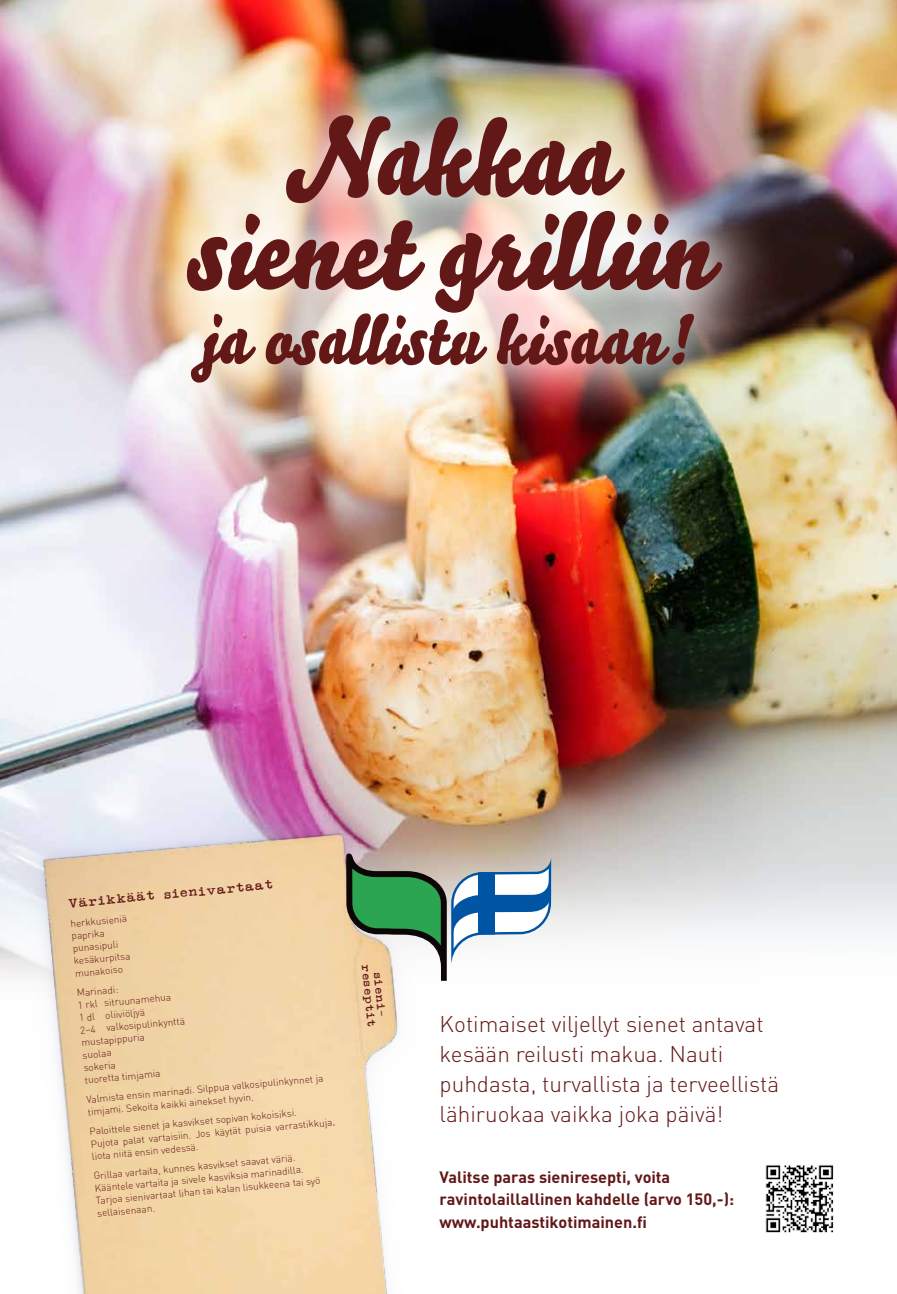
<style>
.page{position:relative;width:897px;height:1294px;background:#fff}
.page>*{position:absolute;margin:0;border:0;box-sizing:border-box;transform-origin:0 0}
.t1{font:106.25px/93.8px "Bello Script";color:#631818;text-align:center}
.t2{font:68.75px "Bello Script";color:#631818}
.t3{font:300 22.5px/30px "DIN";color:#631818}
.t4{font:700 16.25px/22.5px "DIN";color:#631818}
.t5{font:12px "Another Typewriter";color:#631818;scale:1.25 1}
.t6{font:10.75px/11.2px "Another Typewriter";color:#631818;text-align:center;scale:1.25 1}
.t7{font:300 10px/12.5px "DIN";color:#631818}
</style>
<div class="page">
<img style="left:0;top:0;width:896px;height:819px">
<img style="left:0;top:819px;width:896px;height:157px">
<img style="left:1px;top:775px;width:504px;height:518px">
<img style="left:122px;top:51px;width:662px;height:394px">
<svg style="left:346px;top:853px;width:205px;height:127px"></svg>
<svg style="left:478px;top:865px;width:17px;height:77px"></svg>
<img style="left:765px;top:1165px;width:69px;height:68px">
<h1 class="t1" style="left:186px;top:112px;width:526px">Nakkaa sienet grilliin</h1>
<h2 class="t2" style="left:200px;top:289px;width:498px">ja osallistu kisaan!</h2>
<p class="t5" style="left:68px;top:895px;width:165px;rotate:-5deg">Värikkäät sienivartaat</p>
<p class="t7" style="left:70px;top:917px;width:58px;rotate:-5deg">herkkusieniä paprika punasipuli kesäkurpitsa munakoiso</p>
<p class="t7" style="left:76px;top:986px;width:107px;rotate:-5deg">Marinadi:<br>1 rkl sitruunamehua<br>1 dl oliiviöljyä<br>2–4 valkosipulinkynttä mustapippuria<br>suolaa<br>sokeria<br>tuoretta timjamia</p>
<p class="t7" style="left:86px;top:1092px;width:239px;rotate:-5deg">Valmista ensin marinadi. Silppua valkosipulinkynnet ja timjami. Sekoita kaikki ainekset hyvin.</p>
<p class="t7" style="left:89px;top:1124px;width:247px;rotate:-5deg">Paloittele sienet ja kasvikset sopivan kokoisiksi.<br>Pujota palat vartaisiin. Jos käytät puisia varrastikkuja, liota niitä ensin vedessä.</p>
<p class="t7" style="left:93px;top:1168px;width:227px;rotate:-5deg">Grillaa vartaita, kunnes kasvikset saavat väriä.<br>Kääntele vartaita ja sivele kasviksia marinadilla.<br>Tarjoa sienivartaat lihan tai kalan lisukkeena tai syö sellaisenaan.</p>
<p class="t6" style="left:383px;top:963px;width:51px;rotate:85deg">sieni– reseptit</p>
<h3 class="t3" style="left:439px;top:1008px;width:341px">Kotimaiset viljellyt sienet antavat kesään reilusti makua. Nauti puhdasta, turvallista ja terveellistä lähiruokaa vaikka joka päivä!</h3>
<h3 class="t4" style="left:439px;top:1164px;width:296px">Valitse paras sieniresepti, voita ravintolaillallinen kahdelle (arvo 150,-): www.puhtaastikotimainen.fi</h3>
</div>
